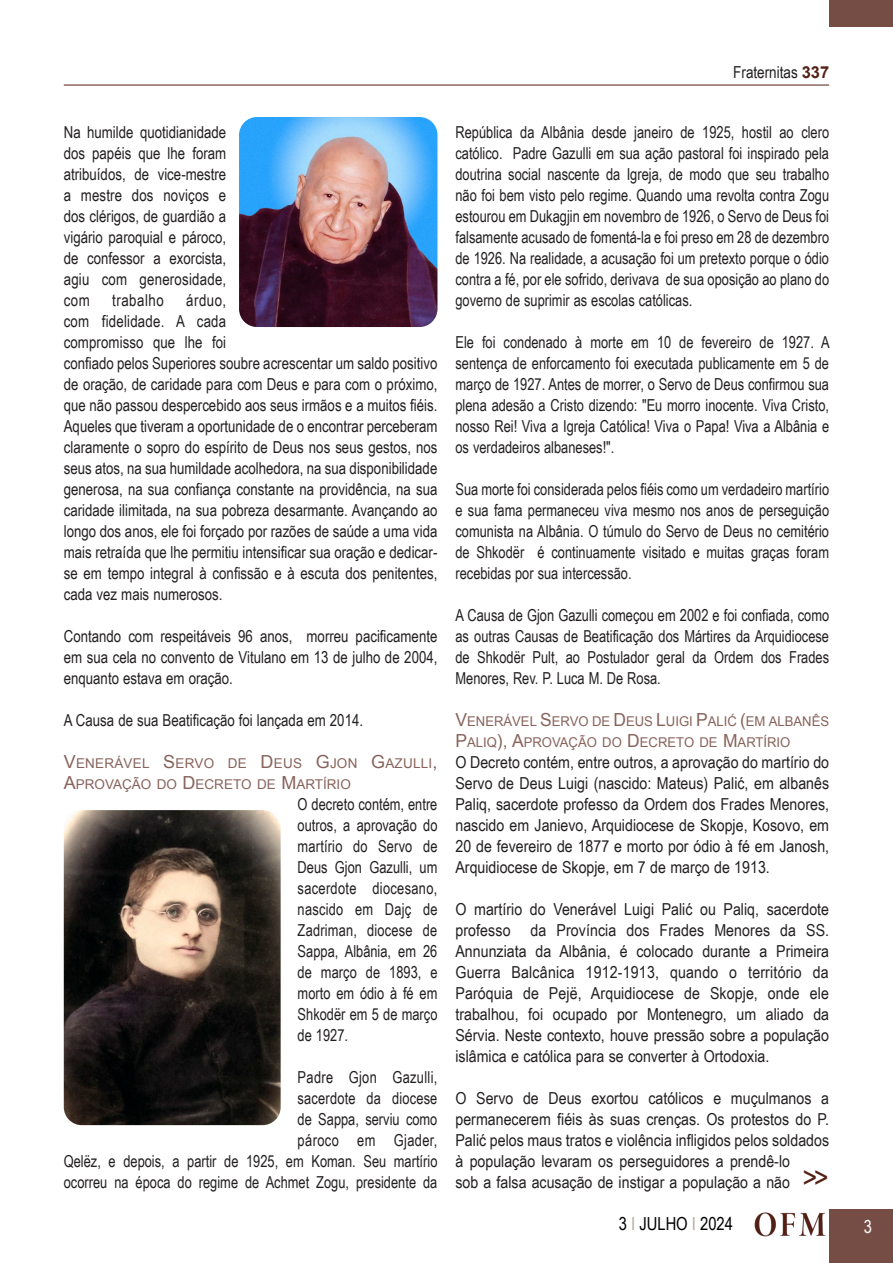
<style>
.page{position:relative;width:893px;height:1263px;background:#fff}
.page>*{position:absolute;margin:0;border:0;box-sizing:border-box;transform-origin:0 0}
.Testo_sinEspacio{font:30px "Arial Narrow";color:#542015}
.t1{font:18px "Arial Narrow";color:#000}
.t2{font:18px "Arial Narrow";color:#fff}
.Titolo{font:16.5px/21px "Arial Narrow";color:#231f20;text-align:justify;scale:.95 1}
.Titolo-2{font:16.5px/21px "Arial Narrow";color:#231f20;text-align:justify}
.Titolo_piccolo{font:16.5px/21px "Arial Narrow";color:#231f20;text-align:justify;scale:1.05 1}
.Titolo-3{font:16.5px "Arial Narrow";letter-spacing:.03em;color:#231f20}
.Titolo_piccolo-2{font:13.5px/21px "Arial";color:#87635b}
.s1{font-family:"Arial";font-weight:700;color:#542015}
.s2{font-size:18px}
.s3{color:#bba6a1}
</style>
<div class="page">
<div style="left:829px;top:1209px;width:64px;height:54px;background:#764d44"></div>
<hr style="left:64px;top:85px;width:765px;height:1px;background:#542015">
<div style="left:829px;top:0;width:64px;height:27px;background:#764d44"></div>
<img style="left:755px;top:1212px;width:71px;height:24px">
<img style="left:239px;top:117px;width:198px;height:210px">
<img style="left:64px;top:810px;width:217px;height:315px">
<p class="Titolo-2" style="left:733px;top:61px;width:97px">Fraternitas <span class="s1">337</span></p>
<p class="Titolo-2" style="left:64px;top:121px;width:164px">Na humilde quotidianidade dos papéis que lhe foram atribuídos, de vice-mestre a mestre dos noviços e dos clérigos, de guardião a vigário paroquial e pároco, de confessor a exorcista, agiu com generosidade, com</p>
<p class="Titolo-2" style="left:64px;top:289px;width:375px;text-align:left;text-indent:122px">árduo,<br>com fidelidade. A cada<br>compromisso que lhe foi<br>confiado pelos Superiores soubre acrescentar um saldo positivo de oração, de caridade para com Deus e para com o próximo, que não passou despercebido aos seus irmãos e a muitos fiéis.</p>
<p class="Titolo-2" style="left:64px;top:415px;width:375px">Aqueles que tiveram a oportunidade de o encontrar perceberam claramente o sopro do espírito de Deus nos seus gestos, nos seus atos, na sua humildade acolhedora, na sua disponibilidade generosa, na sua confiança constante na providência, na sua caridade ilimitada, na sua pobreza desarmante. Avançando ao longo dos anos, ele foi forçado por razões de saúde a uma vida mais retraída que lhe permitiu intensificar sua oração e dedicar&shy;se em tempo integral à confissão e à escuta dos penitentes, cada vez mais numerosos.</p>
<p class="Titolo-2" style="left:64px;top:625px;width:375px">Contando com respeitáveis 96 anos, morreu pacificamente em sua cela no convento de Vitulano em 13 de julho de 2004, enquanto estava em oração.</p>
<p class="Titolo-2" style="left:64px;top:709px;width:301px">A Causa de sua Beatificação foi lançada em 2014.</p>
<p class="Titolo_piccolo-2" style="left:64px;top:753px;width:375px"><span class="s2">V</span>ENERÁVEL <span class="s2">S</span>ERVO DE <span class="s2">D</span>EUS <span class="s2">G</span>JON <span class="s2">G</span>AZULLI<span class="s2">,<br>A</span>PROVAÇÃO DO <span class="s2">D</span> ECRETO DE <span class="s2">M</span>ARTÍRIO</p>
<p class="Titolo" style="left:298px;top:793px;width:149px">O decreto contém, entre outros, a aprovação do martírio do Servo de Deus Gjon Gazulli, um sacerdote diocesano, nascido em Dajç de Zadriman, diocese de Sappa, Albânia, em 26 de março de 1893, e morto em ódio à fé em Shkodër em 5 de março de 1927.</p>
<p class="Titolo" style="left:64px;top:1066px;width:395px;text-align:right">Padre Gjon Gazulli,<br>sacerdote da diocese<br>de Sappa, serviu como<br>pároco em Gjader,<br>Qelëz, e depois, a partir de 1925, em Koman. Seu martírio ocorreu na época do regime de Achmet Zogu, presidente da</p>
<p class="Titolo-3" style="left:112px;top:288px;width:53px">trabalho</p>
<p class="Titolo" style="left:455px;top:121px;width:395px">República da Albânia desde janeiro de 1925, hostil ao clero católico. Padre Gazulli em sua ação pastoral foi inspirado pela doutrina social nascente da Igreja, de modo que seu trabalho não foi bem visto pelo regime. Quando uma revolta contra Zogu estourou em Dukagjin em novembro de 1926, o Servo de Deus foi falsamente acusado de fomentá-la e foi preso em 28 de dezembro de 1926. Na realidade, a acusação foi um pretexto porque o ódio contra a fé, por ele sofrido, derivava de sua oposição ao plano do governo de suprimir as escolas católicas.</p>
<p class="Titolo" style="left:455px;top:331px;width:396px">Ele foi condenado à morte em 10 de fevereiro de 1927. A sentença de enforcamento foi executada publicamente em 5 de março de 1927. Antes de morrer, o Servo de Deus confirmou sua plena adesão a Cristo dizendo: "Eu morro inocente. Viva Cristo, nosso Rei! Viva a Igreja Católica! Viva o Papa! Viva a Albânia e os verdadeiros albaneses!".</p>
<p class="Titolo" style="left:455px;top:478px;width:395px">Sua morte foi considerada pelos fiéis como um verdadeiro martírio e sua fama permaneceu viva mesmo nos anos de perseguição comunista na Albânia. O túmulo do Servo de Deus no cemitério de Shkodër é continuamente visitado e muitas graças foram recebidas por sua intercessão.</p>
<p class="Titolo" style="left:455px;top:604px;width:395px">A Causa de Gjon Gazulli começou em 2002 e foi confiada, como as outras Causas de Beatificação dos Mártires da Arquidiocese de Shkodër Pult, ao Postulador geral da Ordem dos Frades Menores, Rev. P. Luca M. De Rosa.</p>
<p class="Titolo_piccolo-2" style="left:455px;top:711px;width:374px"><span class="s2">V</span>ENERÁVEL <span class="s2">S</span>ERVO DE <span class="s2">D</span>EUS <span class="s2">L</span>UIGI <span class="s2">P</span>ALIĆ <span class="s2">(</span>EM ALBANÊS<br><span class="s2">P</span>ALIQ<span class="s2">), A</span>PROVAÇÃO DO <span class="s2">D</span> ECRETO DE <span class="s2">M</span>ARTÍRIO</p>
<p class="Titolo_piccolo" style="left:455px;top:751px;width:357px">O Decreto contém, entre outros, a aprovação do martírio do Servo de Deus Luigi (nascido: Mateus) Palić, em albanês Paliq, sacerdote professo da Ordem dos Frades Menores, nascido em Janievo, Arquidiocese de Skopje, Kosovo, em 20 de fevereiro de 1877 e morto por ódio à fé em Janosh, Arquidiocese de Skopje, em 7 de março de 1913.</p>
<p class="Titolo_piccolo" style="left:455px;top:898px;width:357px">O martírio do Venerável Luigi Palić ou Paliq, sacerdote professo da Província dos Frades Menores da SS.<br>Annunziata da Albânia, é colocado durante a Primeira Guerra Balcânica 1912-1913, quando o território da Paróquia de Pejë, Arquidiocese de Skopje, onde ele trabalhou, foi ocupado por Montenegro, um aliado da Sérvia. Neste contexto, houve pressão sobre a população islâmica e católica para se converter à Ortodoxia.</p>
<p class="Titolo_piccolo" style="left:455px;top:1087px;width:357px;text-align:left">O Servo de Deus exortou católicos e muçulmanos a permanecerem fiéis às suas crenças. Os protestos do P.<br>Palić pelos maus tratos e violência infligidos pelos soldados à população levaram os perseguidores a prendê-lo<br>sob a falsa acusação de instigar a população a não</p>
<p class="Testo_sinEspacio" style="left:803px;top:1155px;width:27px">&gt;&gt;</p>
<p class="t1" style="left:619px;top:1210px;width:116px">3 <span class="s3">I</span> JULHO <span class="s3">I</span> 2024</p>
<p class="t2" style="left:864px;top:1213px;width:10px">3</p>
</div>
